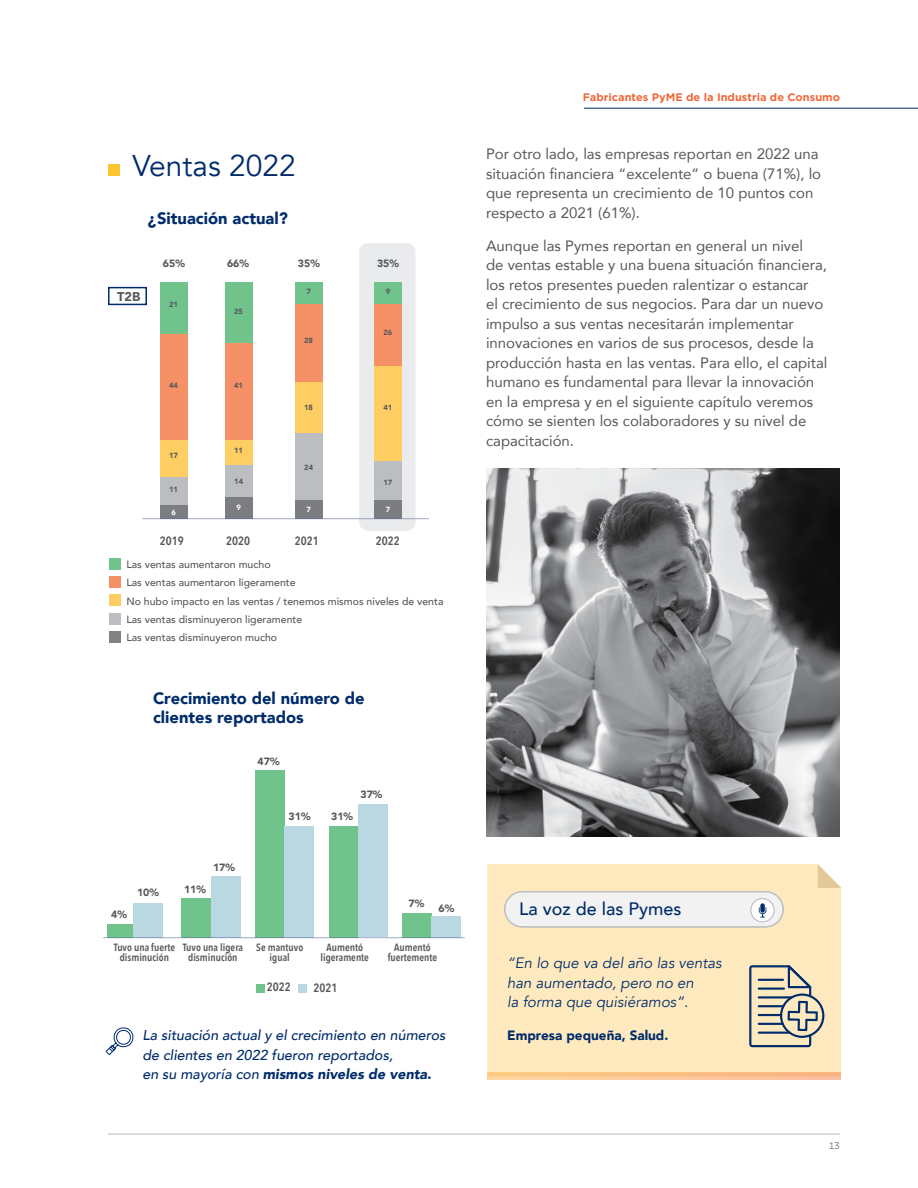
<style>
.page{position:relative;width:918px;height:1188px;background:#fff}
.page>*{position:absolute;margin:0;border:0;box-sizing:border-box;transform-origin:0 0}
.t1{font:30px "Avenir";color:#002c6b}
.t2{font:500 18px "Avenir";color:#002c6b}
.t3{font:900 16.5px/19.5px "Avenir";color:#002c6b}
.t4{font:15px/19.5px "Avenir";color:#57585b}
.t5{font:italic 15px/19.5px "Avenir";color:#002c6b}
.t6{font:italic 500 14.25px/19.5px "Avenir";color:#002c6b}
.t7{font:900 13.5px "Avenir";color:#002c6b}
.t8{font:900 12.75px "Avenir";color:#57585b}
.t9{font:600 12px "Avenir Next Condensed";color:#57585b}
.t10{font:500 10.5px/18.3px "Avenir";color:#57585b}
.t11{font:600 10.5px/10.8px "Avenir Next Condensed";color:#57585b;text-align:center}
.t12{font:900 10.5px "Avenir";color:#57585b}
.t13{font:700 10.5px "Gotham Office";color:#f16334}
.t14{font:9px "Gotham Office";color:#57585b}
.t15{font:900 7.5px "Avenir";color:#57585b}
.t16{font:900 7.5px "Avenir";color:#fff}
.s1{font-weight:900}
</style>
<div class="page">
<hr style="left:108px;top:1134px;width:732px;height:1px;background:#bbbdc0">
<hr style="left:584px;top:108px;width:334px;height:1px;background:#002c6b">
<div style="left:108px;top:287px;width:39px;height:18px;border:2px solid #002c6b"></div>
<div style="left:109px;top:558px;width:12px;height:12px;background:#6fc38b"></div>
<div style="left:109px;top:576px;width:12px;height:12px;background:#f69066"></div>
<div style="left:109px;top:594px;width:12px;height:12px;background:#ffce62"></div>
<div style="left:109px;top:613px;width:12px;height:12px;background:#bbbdc0"></div>
<div style="left:109px;top:631px;width:12px;height:12px;background:#808284"></div>
<div style="left:108px;top:164px;width:12px;height:12px;background:#fec432"></div>
<img style="left:486px;top:468px;width:354px;height:369px">
<div style="left:359px;top:243px;width:57px;height:288px;background:#eaebec;border-radius:9px"></div>
<div style="left:160px;top:282px;width:28px;height:221px;background:#6fc38b"></div>
<div style="left:160px;top:334px;width:28px;height:169px;background:#f69066"></div>
<div style="left:160px;top:440px;width:28px;height:63px;background:#ffce62"></div>
<div style="left:160px;top:477px;width:28px;height:29px;background:#bbbdc0"></div>
<div style="left:160px;top:505px;width:28px;height:14px;background:#7b7d80"></div>
<div style="left:225px;top:282px;width:28px;height:221px;background:#6fc38b"></div>
<div style="left:225px;top:344px;width:28px;height:159px;background:#f69066"></div>
<div style="left:225px;top:440px;width:28px;height:63px;background:#ffce62"></div>
<div style="left:225px;top:465px;width:28px;height:33px;background:#bbbdc0"></div>
<div style="left:225px;top:498px;width:28px;height:21px;background:#7b7d80"></div>
<div style="left:295px;top:282px;width:28px;height:221px;background:#6fc38b"></div>
<div style="left:295px;top:305px;width:28px;height:198px;background:#f69066"></div>
<div style="left:295px;top:383px;width:28px;height:120px;background:#ffce62"></div>
<div style="left:295px;top:434px;width:28px;height:69px;background:#bbbdc0"></div>
<div style="left:295px;top:500px;width:28px;height:19px;background:#7b7d80"></div>
<div style="left:374px;top:282px;width:28px;height:221px;background:#6fc38b"></div>
<div style="left:374px;top:305px;width:28px;height:198px;background:#f69066"></div>
<div style="left:374px;top:367px;width:28px;height:136px;background:#ffce62"></div>
<div style="left:374px;top:462px;width:28px;height:41px;background:#bbbdc0"></div>
<div style="left:374px;top:500px;width:28px;height:19px;background:#7b7d80"></div>
<hr style="left:142px;top:518px;width:287px;height:1px;background:#596699">
<div style="left:107px;top:924px;width:27px;height:13px;background:#6fc38b"></div>
<div style="left:181px;top:898px;width:30px;height:39px;background:#6fc38b"></div>
<div style="left:255px;top:770px;width:30px;height:167px;background:#6fc38b"></div>
<div style="left:329px;top:826px;width:30px;height:111px;background:#6fc38b"></div>
<div style="left:402px;top:913px;width:30px;height:24px;background:#6fc38b"></div>
<div style="left:133px;top:903px;width:30px;height:34px;background:#b9d8e2"></div>
<div style="left:211px;top:876px;width:29px;height:61px;background:#b9d8e2"></div>
<div style="left:284px;top:826px;width:30px;height:111px;background:#b9d8e2"></div>
<div style="left:358px;top:804px;width:30px;height:133px;background:#b9d8e2"></div>
<div style="left:431px;top:916px;width:30px;height:21px;background:#b9d8e2"></div>
<div style="left:257px;top:984px;width:8px;height:8px;background:#6fc38b"></div>
<div style="left:299px;top:984px;width:8px;height:8px;background:#b9d8e2"></div>
<div style="left:487px;top:864px;width:354px;height:213px;background:#ffeac0"></div>
<svg style="left:818px;top:864px;width:23px;height:24px"></svg>
<svg style="left:487px;top:1072px;width:353px;height:8px;background:#fbc48f"></svg>
<div style="left:505px;top:892px;width:278px;height:35px;background:#f2f2f3;border-radius:18px"></div>
<div style="left:504px;top:891px;width:280px;height:37px;border:2px solid #bec0c2;border-radius:18px"></div>
<div style="left:751px;top:898px;width:23px;height:24px;background:#c2c3c5;border-radius:50%"></div>
<div style="left:751px;top:899px;width:23px;height:23px;background:#fff;border-radius:50%"></div>
<div style="left:751px;top:898px;width:23px;height:24px;border:1px solid #bec0c2;border-radius:50%"></div>
<div style="left:760px;top:903px;width:5px;height:10px;background:#002c6b;border-radius:2px"></div>
<svg style="left:759px;top:907px;width:7px;height:11px"></svg>
<svg style="left:749px;top:965px;width:75px;height:82px;background:#c0bbab"></svg>
<hr style="left:103px;top:937px;width:362px;height:1px;background:#596699">
<svg style="left:105px;top:1027px;width:29px;height:29px"></svg>
<h1 class="t1" style="left:133px;top:147px;width:165px">Ventas 2022</h1>
<p class="t3" style="left:148px;top:208px;width:141px">¿Situación actual?</p>
<p class="t8" style="left:117px;top:285px;width:25px">T2B</p>
<p class="t12" style="left:163px;top:255px;width:23px">65%</p>
<p class="t12" style="left:227px;top:255px;width:23px">66%</p>
<p class="t12" style="left:298px;top:254px;width:23px">35%</p>
<p class="t12" style="left:377px;top:255px;width:23px">35%</p>
<p class="t15" style="left:169px;top:298px;width:10px">21</p>
<p class="t15" style="left:169px;top:379px;width:10px">44</p>
<p class="t15" style="left:169px;top:449px;width:10px">17</p>
<p class="t15" style="left:169px;top:483px;width:10px">11</p>
<p class="t16" style="left:171px;top:506px;width:6px">6</p>
<p class="t15" style="left:234px;top:305px;width:10px">25</p>
<p class="t15" style="left:234px;top:379px;width:10px">41</p>
<p class="t15" style="left:234px;top:444px;width:10px">11</p>
<p class="t15" style="left:234px;top:475px;width:10px">14</p>
<p class="t16" style="left:236px;top:501px;width:6px">9</p>
<p class="t15" style="left:306px;top:285px;width:6px">7</p>
<p class="t15" style="left:304px;top:334px;width:10px">28</p>
<p class="t15" style="left:304px;top:401px;width:10px">18</p>
<p class="t15" style="left:304px;top:461px;width:10px">24</p>
<p class="t16" style="left:306px;top:503px;width:6px">7</p>
<p class="t15" style="left:386px;top:285px;width:6px">9</p>
<p class="t15" style="left:383px;top:326px;width:10px">26</p>
<p class="t15" style="left:383px;top:401px;width:10px">41</p>
<p class="t15" style="left:384px;top:476px;width:10px">17</p>
<p class="t16" style="left:386px;top:503px;width:6px">7</p>
<p class="t9" style="left:160px;top:530px;width:25px">2019</p>
<p class="t9" style="left:226px;top:530px;width:25px">2020</p>
<p class="t9" style="left:295px;top:530px;width:25px">2021</p>
<p class="t9" style="left:376px;top:530px;width:25px">2022</p>
<p class="t10" style="left:126px;top:555px;width:319px">Las ventas aumentaron mucho<br>Las ventas aumentaron ligeramente<br>No hubo impacto en las ventas / tenemos mismos niveles de venta Las ventas disminuyeron ligeramente<br>Las ventas disminuyeron mucho</p>
<p class="t3" style="left:153px;top:688px;width:213px">Crecimiento del número de clientes reportados</p>
<p class="t12" style="left:111px;top:905px;width:17px">4%</p>
<p class="t12" style="left:213px;top:859px;width:23px">17%</p>
<p class="t12" style="left:137px;top:884px;width:23px">10%</p>
<p class="t12" style="left:184px;top:880px;width:23px">11%</p>
<p class="t12" style="left:258px;top:752px;width:23px">47%</p>
<p class="t12" style="left:361px;top:786px;width:23px">37%</p>
<p class="t12" style="left:289px;top:808px;width:23px">31%</p>
<p class="t12" style="left:331px;top:808px;width:23px">31%</p>
<p class="t12" style="left:409px;top:895px;width:17px">7%</p>
<p class="t12" style="left:439px;top:899px;width:17px">6%</p>
<p class="t11" style="left:114px;top:941px;width:63px">Tuvo una fuerte disminución</p>
<p class="t11" style="left:183px;top:941px;width:62px">Tuvo una ligera disminución</p>
<p class="t11" style="left:256px;top:941px;width:48px">Se mantuvo igual</p>
<p class="t11" style="left:321px;top:941px;width:50px">Aumentó ligeramente</p>
<p class="t11" style="left:388px;top:941px;width:51px">Aumentó fuertemente</p>
<p class="t9" style="left:267px;top:976px;width:25px">2022</p>
<p class="t9" style="left:314px;top:977px;width:25px">2021</p>
<p class="t6" style="left:142px;top:1026px;width:305px">La situación actual y el crecimiento en números de clientes en 2022 fueron reportados,<br>en su mayoría con <span class="s1">mismos niveles de venta.</span></p>
<p class="t13" style="left:583px;top:90px;width:259px">Fabricantes PyME de la Industria de Consumo</p>
<p class="t4" style="left:486px;top:144px;width:337px">Por otro lado, las empresas reportan en 2022 una situación financiera “excelente” o buena (71%), lo que representa un crecimiento de 10 puntos con respecto a 2021 (61%).</p>
<p class="t4" style="left:486px;top:235px;width:343px">Aunque las Pymes reportan en general un nivel<br>de ventas estable y una buena situación financiera, los retos presentes pueden ralentizar o estancar<br>el crecimiento de sus negocios. Para dar un nuevo impulso a sus ventas necesitarán implementar innovaciones en varios de sus procesos, desde la producción hasta en las ventas. Para ello, el capital humano es fundamental para llevar la innovación en la empresa y en el siguiente capítulo veremos cómo se sienten los colaboradores y su nivel de capacitación.</p>
<p class="t2" style="left:519px;top:893px;width:164px">La voz de las Pymes</p>
<p class="t5" style="left:507px;top:954px;width:216px">“En lo que va del año las ventas han aumentado, pero no en<br>la forma que quisiéramos”.</p>
<p class="t7" style="left:507px;top:1024px;width:163px">Empresa pequeña, Salud.</p>
<p class="t14" style="left:829px;top:1140px;width:13px">13</p>
</div>
